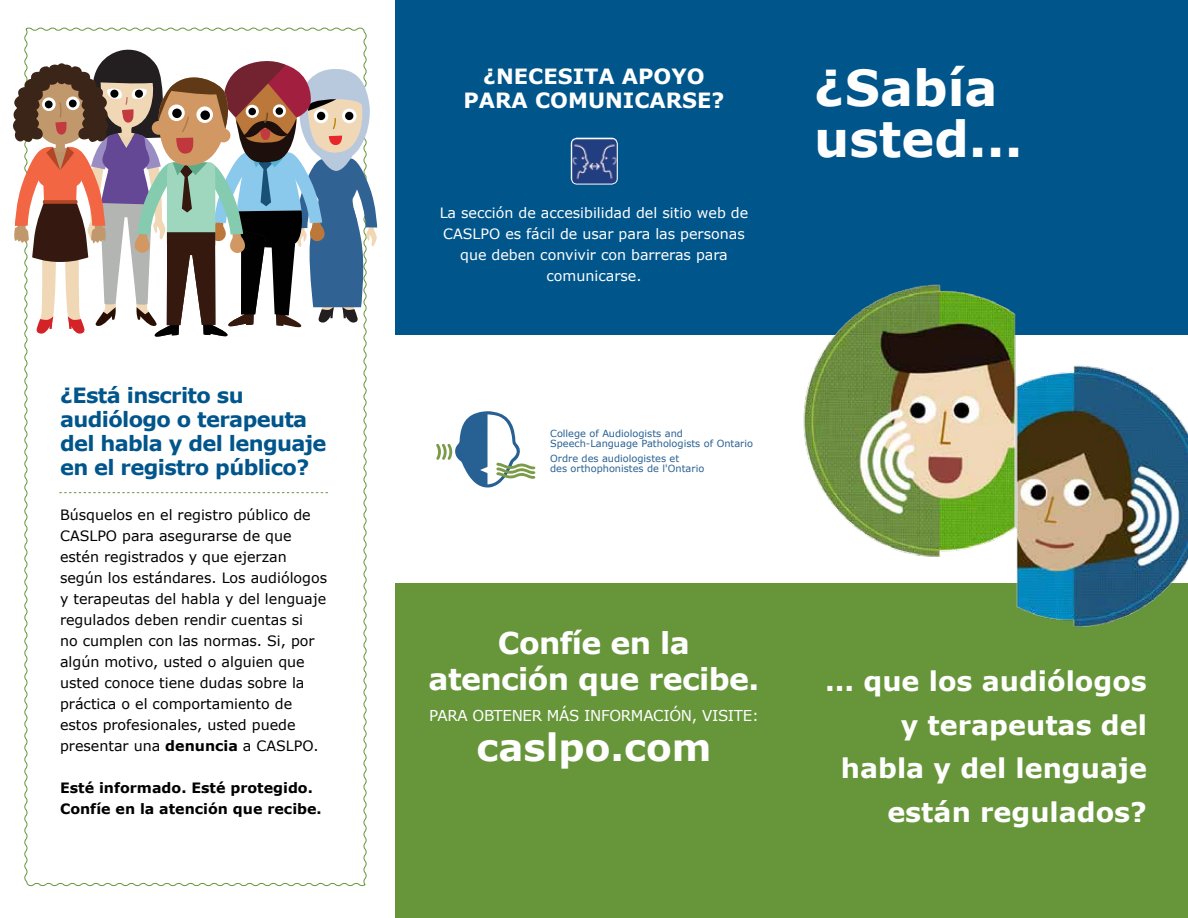
<style>
.page{position:relative;width:1188px;height:918px;background:#fff}
.page>*{position:absolute;margin:0;border:0;box-sizing:border-box;transform-origin:0 0}
.t1{font:700 49.5px/51px "Verdana";color:#fff}
.t2{font:700 37.5px "Verdana";color:#fff}
.t3{font:700 30px/36px "Verdana";letter-spacing:-.02em;color:#fff;text-align:center}
.t4{font:700 27px/43.5px "Verdana";color:#fff;text-align:right}
.t5{font:700 21px/24px "Verdana";letter-spacing:-.03em;color:#00558b}
.t6{font:700 21px/24px "Verdana";color:#fff;text-align:center}
.t7{font:15px "Verdana";letter-spacing:-.02em;color:#fff}
.t8{font:14.25px/21px "Verdana";color:#000}
.t9{font:14.25px/21px "Verdana";color:#fff;text-align:center}
.t10{font:700 14.25px/21px "Verdana";color:#000}
.t11{font:9.75px/9.8px "Verdana";color:#276092}
.s1{font-weight:700}
</style>
<div class="page">
<div style="left:395px;top:0;width:793px;height:334px;background:#00558b"></div>
<div style="left:395px;top:584px;width:793px;height:334px;background:#67963a"></div>
<img style="left:789px;top:284px;width:399px;height:343px">
<svg style="left:24px;top:27px;width:343px;height:860px"></svg>
<svg style="left:436px;top:411px;width:99px;height:77px"></svg>
<svg style="left:59px;top:492px;width:269px;height:1px"></svg>
<svg style="left:13px;top:49px;width:364px;height:288px"></svg>
<svg style="left:196px;top:106px;width:17px;height:17px"></svg>
<svg style="left:168px;top:104px;width:17px;height:17px"></svg>
<div style="left:200px;top:110px;width:10px;height:10px;background:#010101;border-radius:50%"></div>
<div style="left:172px;top:108px;width:10px;height:10px;background:#010101;border-radius:50%"></div>
<div style="left:571px;top:138px;width:47px;height:47px;border:2px solid #fff;border-radius:5px"></div>
<img style="left:572px;top:139px;width:45px;height:45px">
<h3 class="t5" style="left:60px;top:383px;width:268px">¿Está inscrito su audiólogo o terapeuta del habla y del lenguaje en el registro público?</h3>
<p class="t8" style="left:60px;top:504px;width:269px">Búsquelos en el registro público de CASLPO para asegurarse de que estén registrados y que ejerzan según los estándares. Los audiólogos y terapeutas del habla y del lenguaje regulados deben rendir cuentas si<br>no cumplen con las normas. Si, por algún motivo, usted o alguien que usted conoce tiene dudas sobre la práctica o el comportamiento de estos profesionales, usted puede presentar una <span class="s1">denuncia</span> a CASLPO.</p>
<p class="t10" style="left:60px;top:777px;width:263px">Esté informado. Esté protegido.<br>Confíe en la atención que recibe.</p>
<h3 class="t6" style="left:464px;top:64px;width:262px">¿NECESITA APOYO<br>PARA COMUNICARSE?</h3>
<p class="t9" style="left:440px;top:202px;width:310px">La sección de accesibilidad del sitio web de CASLPO es fácil de usar para las personas que deben convivir con barreras para comunicarse.</p>
<p class="t11" style="left:550px;top:428px;width:204px">College of Audiologists and<br>Speech-Language Pathologists of Ontario</p>
<p class="t11" style="left:550px;top:454px;width:156px">Ordre des audiologistes et<br>des orthophonistes de l'Ontario</p>
<h1 class="t1" style="left:814px;top:61px;width:210px">¿Sabía usted...</h1>
<h3 class="t3" style="left:429px;top:624px;width:332px">Confíe en la atención que recibe.</h3>
<p class="t7" style="left:429px;top:705px;width:331px">PARA OBTENER MÁS INFORMACIÓN, VISITE:</p>
<h2 class="t2" style="left:476px;top:721px;width:237px">caslpo.com</h2>
<h3 class="t4" style="left:825px;top:659px;width:323px">... que los audiólogos y terapeutas del habla y del lenguaje están regulados?</h3>
</div>
